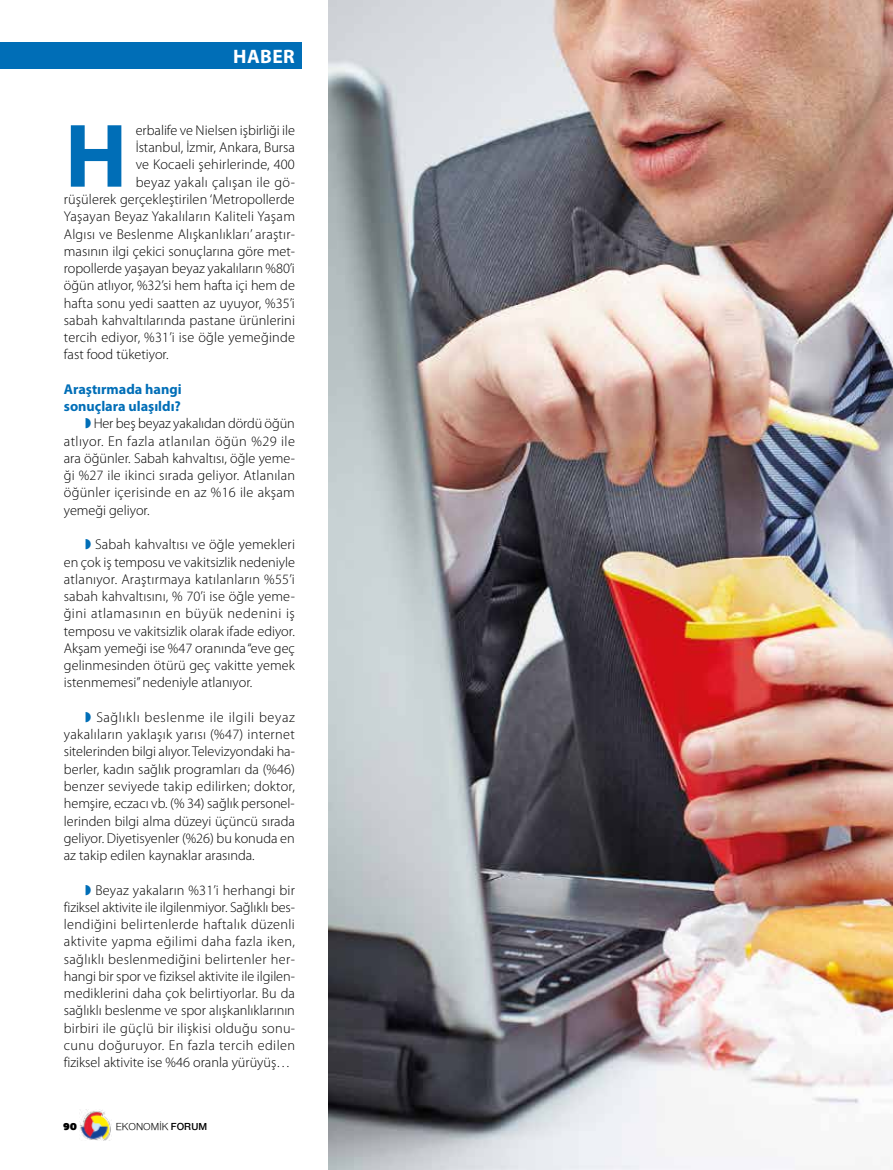
<style>
.page{position:relative;width:893px;height:1170px;background:#fff}
.page>*{position:absolute;margin:0;border:0;box-sizing:border-box;transform-origin:0 0}
.t1{font:700 91.05px "Myriad Pro";color:#006eb7}
.t2{font:700 19.5px "Myriad Pro";letter-spacing:.02em;color:#fff}
.t3{font:300 14.25px/17.2px "Myriad Pro";letter-spacing:.005em;color:#000;text-align:justify}
.t4{font:700 14.25px "Myriad Pro";color:#006eb7}
.t5{font:300 14.25px "Myriad Pro";letter-spacing:.03em;color:#000}
.t6{font:300 14.25px "Myriad Pro";letter-spacing:.025em;color:#000}
.t7{font:10.5px "Nimbus Sans Novus";color:#000}
.t8{font:900 10.5px "PF Agora Sans Pro";color:#000}
.s1{color:#006eb7}
.s2{font-weight:600}
</style>
<div class="page">
<img style="left:329px;top:0;width:564px;height:1169px">
<img style="left:80px;top:1109px;width:31px;height:31px">
<div style="left:0;top:43px;width:302px;height:26px;background:#006eb7"></div>
<h2 class="t2" style="left:233px;top:45px;width:63px">HABER</h2>
<h1 class="t1" style="left:65px;top:105px;width:64px">H</h1>
<p class="t3" style="left:136px;top:122px;width:161px">erbalife ve Nielsen işbirliği ile</p>
<p class="t3" style="left:136px;top:139px;width:161px">İstanbul, İzmir, Ankara, Bursa</p>
<p class="t3" style="left:136px;top:156px;width:161px">ve Kocaeli şehirlerinde, 400</p>
<p class="t6" style="left:136px;top:174px;width:161px">beyaz yakalı çalışan ile gö-</p>
<p class="t3" style="left:64px;top:191px;width:233px">rüşülerek gerçekleştirilen ‘Metropollerde</p>
<p class="t3" style="left:64px;top:208px;width:233px">Yaşayan Beyaz Yakalıların Kaliteli Yaşam</p>
<p class="t3" style="left:64px;top:225px;width:233px">Algısı ve Beslenme Alışkanlıkları’ araştır-</p>
<p class="t3" style="left:64px;top:242px;width:233px">masının ilgi çekici sonuçlarına göre met-</p>
<p class="t3" style="left:64px;top:260px;width:233px">ropollerde yaşayan beyaz yakalıların %80’i</p>
<p class="t3" style="left:64px;top:277px;width:233px">öğün atlıyor, %32’si hem hafta içi hem de</p>
<p class="t3" style="left:64px;top:294px;width:233px">hafta sonu yedi saatten az uyuyor, %35’i</p>
<p class="t3" style="left:64px;top:312px;width:233px">sabah kahvaltılarında pastane ürünlerini</p>
<p class="t3" style="left:64px;top:329px;width:233px">tercih ediyor, %31’i ise öğle yemeğinde</p>
<p class="t3" style="left:64px;top:346px;width:106px">fast food tüketiyor.</p>
<p class="t4" style="left:64px;top:381px;width:119px">Araştırmada hangi</p>
<p class="t4" style="left:64px;top:398px;width:119px">sonuçlara ulaşıldı?</p>
<p class="t3" style="left:85px;top:415px;width:211px"><span class="s1">◗</span> Her beş beyaz yakalıdan dördü öğün</p>
<p class="t5" style="left:64px;top:433px;width:233px">atlıyor. En fazla atlanılan öğün %29 ile</p>
<p class="t3" style="left:64px;top:450px;width:233px">ara öğünler. Sabah kahvaltısı, öğle yeme-</p>
<p class="t3" style="left:64px;top:467px;width:233px">ği %27 ile ikinci sırada geliyor. Atlanılan</p>
<p class="t3" style="left:64px;top:484px;width:232px">öğünler içerisinde en az %16 ile akşam</p>
<p class="t3" style="left:64px;top:501px;width:87px">yemeği geliyor.</p>
<p class="t3" style="left:64px;top:536px;width:233px;text-indent:21px"><span class="s1">◗</span> Sabah kahvaltısı ve öğle yemekleri en çok iş temposu ve vakitsizlik nedeniyle atlanıyor. Araştırmaya katılanların %55’i sabah kahvaltısını, % 70’i ise öğle yeme&shy;ğini atlamasının en büyük nedenini iş temposu ve vakitsizlik olarak ifade ediyor.<br>Akşam yemeği ise %47 oranında “eve geç gelinmesinden ötürü geç vakitte yemek istenmemesi” nedeniyle atlanıyor.</p>
<p class="t3" style="left:64px;top:708px;width:233px;text-indent:21px"><span class="s1">◗</span> Sağlıklı beslenme ile ilgili beyaz yakalıların yaklaşık yarısı (%47) internet sitelerinden bilgi alıyor. Televizyondaki ha&shy;berler, kadın sağlık programları da (%46) benzer seviyede takip edilirken; doktor, hemşire, eczacı vb. (% 34) sağlık personel&shy;lerinden bilgi alma düzeyi üçüncü sırada geliyor. Diyetisyenler (%26) bu konuda en az takip edilen kaynaklar arasında.</p>
<p class="t3" style="left:64px;top:881px;width:233px;text-indent:21px"><span class="s1">◗</span> Beyaz yakaların %31’i herhangi bir fiziksel aktivite ile ilgilenmiyor. Sağlıklı bes&shy;lendiğini belirtenlerde haftalık düzenli aktivite yapma eğilimi daha fazla iken, sağlıklı beslenmediğini belirtenler her&shy;hangi bir spor ve fiziksel aktivite ile ilgilen&shy;mediklerini daha çok belirtiyorlar. Bu da sağlıklı beslenme ve spor alışkanlıklarının birbiri ile güçlü bir ilişkisi olduğu sonu&shy;cunu doğuruyor. En fazla tercih edilen fiziksel aktivite ise %46 oranla yürüyüş…</p>
<p class="t8" style="left:63px;top:1119px;width:15px">90</p>
<p class="t7" style="left:116px;top:1120px;width:93px">EKONOMİK <span class="s2">FORUM</span></p>
</div>
